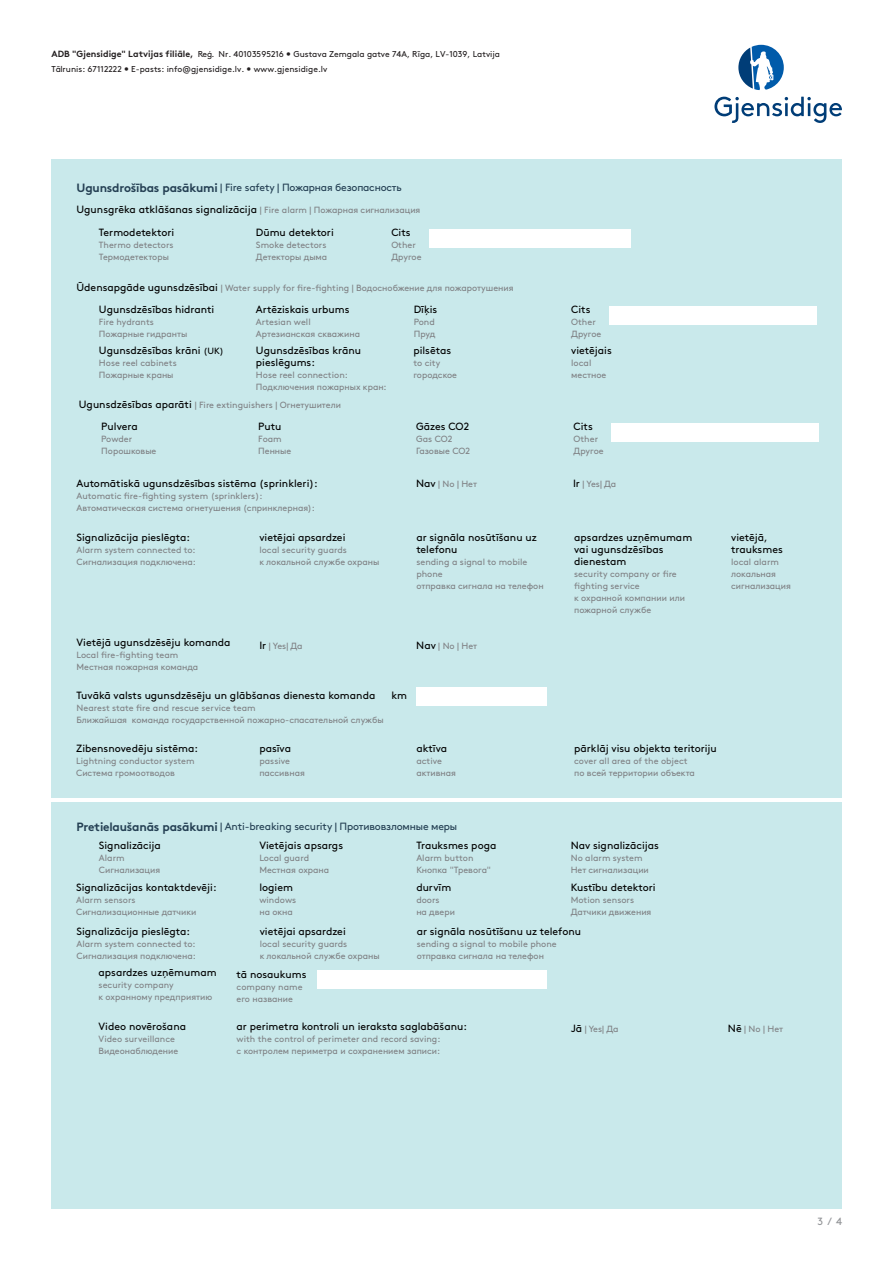
<style>
.page{position:relative;width:893px;height:1263px;background:#fff}
.page>*{position:absolute;margin:0;border:0;box-sizing:border-box;transform-origin:0 0}
.t1{font:10.5px/12px "Gjen Brown OT";color:#000}
.t2{font:10.5px/19.5px "Gjen Brown OT";letter-spacing:-.015em;color:#243f53}
.t3{font:10.5px "Gjen Brown OT";color:#939598}
.t4{font:9px/12px "Gjen Brown OT";color:#808285}
.t5{font:8.55px/15.3px "Gjen Brown OT";color:#231f20}
.s1{font-weight:700;font-size:9px}
.s2{font-weight:700;font-size:12px}
.s3{font-size:9px;color:#808285}
.s4{font-size:10.5px;color:#000}
.s5{font-size:9px}
.s6{color:#000}
</style>
<div class="page">
<div style="left:51px;top:159px;width:791px;height:1050px;background:#c9e9eb"></div>
<svg style="left:714px;top:97px;width:128px;height:26px"></svg>
<svg style="left:738px;top:45px;width:46px;height:45px"></svg>
<hr style="left:0;top:798px;width:893px;height:3px;background:#fff">
<div style="left:429px;top:229px;width:201px;height:18px;background:#fff"></div>
<div style="left:609px;top:306px;width:207px;height:18px;background:#fff"></div>
<div style="left:611px;top:423px;width:208px;height:18px;background:#fff"></div>
<div style="left:416px;top:687px;width:131px;height:19px;background:#fff"></div>
<div style="left:318px;top:970px;width:229px;height:19px;background:#fff"></div>
<p class="t5" style="left:51px;top:46px;width:450px"><span class="s1">ADB "Gjensidige" Latvijas filiāle,</span> Reģ. Nr. 40103595216 • Gustava Zemgala gatve 74A, Rīga, LV-1039, Latvija<br>Tālrunis: 67112222 • E-pasts: info@gjensidige.lv. • www.gjensidige.lv</p>
<p class="t2" style="left:77px;top:177px;width:327px"><span class="s2">Ugunsdrošības pasākumi</span> | Fire safety | Пожарная безопасность</p>
<p class="t1" style="left:77px;top:203px;width:345px">Ugunsgrēka atklāšanas signalizācija <span class="s3">| Fire alarm | Пожарная сигнализация</span></p>
<p class="t1" style="left:99px;top:225px;width:77px">Termodetektori</p>
<p class="t4" style="left:99px;top:238px;width:76px">Thermo detectors<br>Термодетекторы</p>
<p class="t1" style="left:256px;top:225px;width:79px">Dūmu detektori</p>
<p class="t4" style="left:256px;top:238px;width:73px">Smoke detectors<br>Детекторы дыма</p>
<p class="t1" style="left:391px;top:226px;width:21px">Cits</p>
<p class="t4" style="left:391px;top:238px;width:32px">Other<br>Другое</p>
<p class="t4" style="left:77px;top:281px;width:438px"><span class="s4">Ūdensapgāde ugunsdzēsībai</span> | Water supply for fire-fighting | Водоснобжение для пожаротушения</p>
<p class="t1" style="left:99px;top:303px;width:117px">Ugunsdzēsības hidranti</p>
<p class="t4" style="left:99px;top:315px;width:90px">Fire hydrants<br>Пожарные гидранты</p>
<p class="t1" style="left:256px;top:303px;width:95px">Artēziskais urbums</p>
<p class="t4" style="left:256px;top:315px;width:106px">Artesian well<br>Артезианская скважина</p>
<p class="t1" style="left:414px;top:303px;width:25px">Dīķis</p>
<p class="t4" style="left:414px;top:315px;width:23px">Pond<br>Пруд</p>
<p class="t1" style="left:99px;top:344px;width:126px">Ugunsdzēsības krāni <span class="s5">(UK)</span></p>
<p class="t4" style="left:99px;top:356px;width:79px">Hose reel cabinets<br>Пожарные краны</p>
<p class="t1" style="left:256px;top:344px;width:107px">Ugunsdzēsības krānu pieslēgums:</p>
<p class="t4" style="left:256px;top:368px;width:132px">Hose reel connection:<br>Подключения пожарных кран:</p>
<p class="t1" style="left:413px;top:344px;width:39px">pilsētas</p>
<p class="t4" style="left:413px;top:356px;width:45px">to city городское</p>
<p class="t4" style="left:79px;top:398px;width:264px"><span class="s4">Ugunsdzēsības aparāti</span> | Fire extinguishers | Огнетушители</p>
<p class="t1" style="left:101px;top:420px;width:38px">Pulvera</p>
<p class="t4" style="left:101px;top:432px;width:57px">Powder<br>Порошковые</p>
<p class="t1" style="left:258px;top:420px;width:25px">Putu</p>
<p class="t4" style="left:258px;top:432px;width:35px">Foam<br>Пенные</p>
<p class="t1" style="left:416px;top:420px;width:55px">Gāzes CO2</p>
<p class="t4" style="left:416px;top:432px;width:56px">Gas CO2<br>Газовые СО2</p>
<p class="t1" style="left:571px;top:303px;width:21px">Cits</p>
<p class="t4" style="left:571px;top:315px;width:32px">Other<br>Другое</p>
<p class="t1" style="left:571px;top:344px;width:42px">vietējais</p>
<p class="t4" style="left:571px;top:356px;width:37px">local местное</p>
<p class="t1" style="left:574px;top:420px;width:21px">Cits</p>
<p class="t4" style="left:574px;top:432px;width:32px">Other<br>Другое</p>
<p class="t1" style="left:77px;top:476px;width:243px">Automātiskā ugunsdzēsības sistēma (sprinkleri):</p>
<p class="t4" style="left:77px;top:489px;width:240px">Automatic fire-fighting system (sprinklers):<br>Автоматическая система огнетушения (спринклерная):</p>
<p class="t4" style="left:416px;top:477px;width:62px"><span class="s4">Nav</span> | No | Нет</p>
<p class="t4" style="left:573px;top:477px;width:45px"><span class="s4">Ir</span> | Yes| Да</p>
<p class="t1" style="left:77px;top:531px;width:115px">Signalizācija pieslēgta:</p>
<p class="t4" style="left:77px;top:543px;width:121px">Alarm system connected to:<br>Сигнализация подключена:</p>
<p class="t1" style="left:259px;top:531px;width:88px">vietējai apsardzei</p>
<p class="t4" style="left:259px;top:543px;width:121px">local security guards<br>к локальной службе охраны</p>
<p class="t1" style="left:416px;top:531px;width:122px">ar signāla nosūtīšanu uz telefonu</p>
<p class="t4" style="left:416px;top:555px;width:129px">sending a signal to mobile phone<br>отправка сигнала на телефон</p>
<p class="t1" style="left:574px;top:531px;width:120px">apsardzes uzņēmumam vai ugunsdzēsības dienestam</p>
<p class="t4" style="left:574px;top:567px;width:112px">security company or fire fighting service<br>к охранной компании или пожарной службе</p>
<p class="t1" style="left:77px;top:636px;width:156px">Vietējā ugunsdzēsēju komanda</p>
<p class="t4" style="left:77px;top:648px;width:123px">Local fire-fighting team<br>Местная пожарная команда</p>
<p class="t4" style="left:259px;top:639px;width:45px"><span class="s4">Ir</span> | Yes| Да</p>
<p class="t4" style="left:416px;top:639px;width:62px"><span class="s4">Nav</span> | No | Нет</p>
<p class="t1" style="left:77px;top:688px;width:300px">Tuvākā valsts ugunsdzēsēju un glābšanas dienesta komanda</p>
<p class="t4" style="left:77px;top:701px;width:309px">Nearest state fire and rescue service team<br>Ближайшая команда государственной пожарно-спасательной службы</p>
<p class="t1" style="left:391px;top:688px;width:17px">km</p>
<p class="t1" style="left:76px;top:741px;width:123px">Zibensnovedēju sistēma:</p>
<p class="t4" style="left:76px;top:754px;width:120px">Lightning conductor system<br>Система громоотводов</p>
<p class="t1" style="left:259px;top:741px;width:33px">pasīva</p>
<p class="t4" style="left:259px;top:754px;width:47px">passive пассивная</p>
<p class="t1" style="left:416px;top:741px;width:32px">aktīva</p>
<p class="t4" style="left:416px;top:754px;width:41px">active активная</p>
<p class="t1" style="left:574px;top:741px;width:144px">pārklāj visu objekta teritoriju</p>
<p class="t4" style="left:574px;top:754px;width:122px">cover all area of the object по всей территории объекта</p>
<p class="t1" style="left:731px;top:531px;width:53px">vietējā, trauksmes</p>
<p class="t4" style="left:731px;top:555px;width:61px">local alarm локальная сигнализация</p>
<p class="t2" style="left:99px;top:816px;width:360px;text-indent:-22px"><span class="s2">Pretielaušanās pasākumi</span> | Anti-breaking security | Противовзломные меры<br><span class="s6">Signalizācija</span></p>
<p class="t4" style="left:99px;top:851px;width:63px">Alarm<br>Сигнализация</p>
<p class="t1" style="left:416px;top:839px;width:82px">Trauksmes poga</p>
<p class="t4" style="left:416px;top:851px;width:76px">Alarm button<br>Кнопка "Тревога"</p>
<p class="t1" style="left:259px;top:839px;width:85px">Vietējais apsargs</p>
<p class="t4" style="left:259px;top:851px;width:71px">Local guard<br>Местная охрана</p>
<p class="t1" style="left:571px;top:839px;width:90px">Nav signalizācijas</p>
<p class="t4" style="left:571px;top:851px;width:80px">No alarm system<br>Нет сигнализации</p>
<p class="t1" style="left:76px;top:881px;width:142px">Signalizācijas kontaktdevēji:</p>
<p class="t4" style="left:76px;top:893px;width:122px">Alarm sensors<br>Сигнализационные датчики</p>
<p class="t1" style="left:259px;top:881px;width:35px">logiem</p>
<p class="t4" style="left:259px;top:893px;width:38px">windows на окна</p>
<p class="t1" style="left:416px;top:881px;width:37px">durvīm</p>
<p class="t4" style="left:416px;top:893px;width:40px">doors<br>на двери</p>
<p class="t1" style="left:571px;top:881px;width:87px">Kustību detektori</p>
<p class="t4" style="left:571px;top:893px;width:82px">Motion sensors<br>Датчики движения</p>
<p class="t1" style="left:77px;top:924px;width:115px">Signalizācija pieslēgta:</p>
<p class="t4" style="left:77px;top:937px;width:121px">Alarm system connected to:<br>Сигнализация подключена:</p>
<p class="t1" style="left:99px;top:966px;width:120px">apsardzes uzņēmumam</p>
<p class="t4" style="left:99px;top:978px;width:115px">security company<br>к охранному предприятию</p>
<p class="t1" style="left:260px;top:924px;width:88px">vietējai apsardzei</p>
<p class="t4" style="left:260px;top:937px;width:121px">local security guards<br>к локальной службе охраны</p>
<p class="t1" style="left:237px;top:967px;width:71px">tā nosaukums</p>
<p class="t4" style="left:237px;top:980px;width:67px">company name его название</p>
<p class="t1" style="left:417px;top:924px;width:166px">ar signāla nosūtīšanu uz telefonu</p>
<p class="t4" style="left:417px;top:937px;width:142px">sending a signal to mobile phone отправка сигнала на телефон</p>
<p class="t1" style="left:99px;top:1019px;width:89px">Video novērošana</p>
<p class="t4" style="left:99px;top:1032px;width:81px">Video surveillance<br>Видеонаблюдение</p>
<p class="t1" style="left:237px;top:1019px;width:232px">ar perimetra kontroli un ieraksta saglabāšanu:</p>
<p class="t4" style="left:237px;top:1032px;width:205px">with the control of perimeter and record saving: с контролем периметра и сохранением записи:</p>
<p class="t4" style="left:571px;top:1022px;width:49px"><span class="s4">Jā</span> | Yes| Да</p>
<p class="t4" style="left:728px;top:1022px;width:57px"><span class="s4">Nē</span> | No | Нет</p>
<p class="t3" style="left:818px;top:1213px;width:26px">3 / 4</p>
</div>
